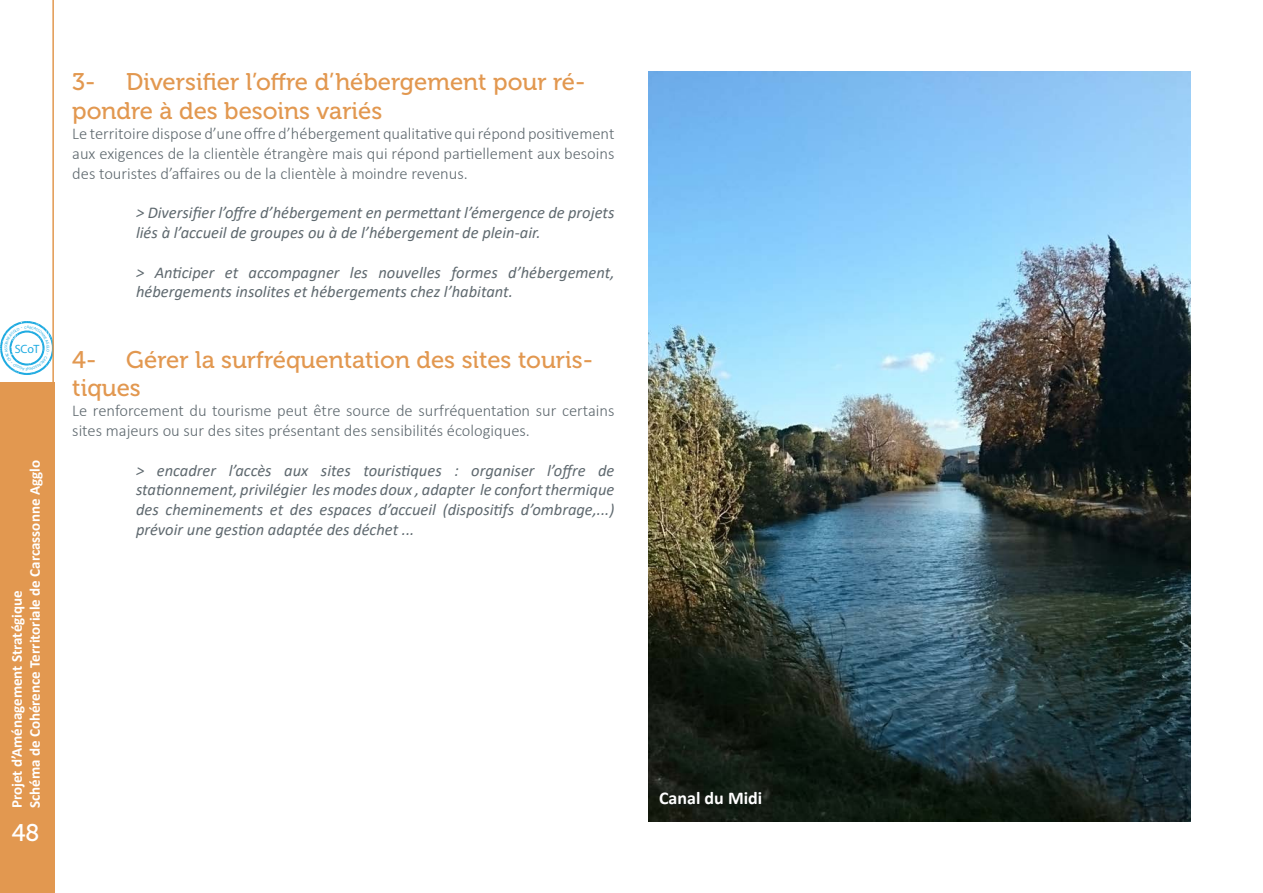
<style>
.page{position:relative;width:1263px;height:893px;background:#fff}
.page>*{position:absolute;margin:0;border:0;box-sizing:border-box;transform-origin:0 0}
.t1{font:24px/28.8px "Museo 500";color:#e29850}
.t2{font:24px "Museo 500";color:#fff}
.t3{font:700 18px "Calibri";color:#fff}
.Corps_principal{font:italic 16.5px/19.8px "Calibri";color:#5f696f}
.Corps_principal-2{font:300 16.5px/19.8px "Calibri";color:#5f696f;text-align:justify}
.t4{font:700 15px/18px "Calibri";color:#fff}
.t5{font:12px "Boston Traffic";color:#1fabe1}
</style>
<div class="page">
<div style="left:0;top:383px;width:54px;height:510px;background:#e29850"></div>
<hr style="left:52px;top:0;width:2px;height:893px;background:#e29850">
<img style="left:648px;top:71px;width:543px;height:751px">
<svg style="left:0;top:321px;width:54px;height:54px"></svg>
<p class="t5" style="left:15px;top:341px;width:26px">SCoT</p>
<p class="t4" style="left:8px;top:808px;width:350px;rotate:-90deg">Projet d’Aménagement Stratégique<br>Schéma de Cohérence Territoriale de Carcassonne Agglo</p>
<h1 class="t2" style="left:12px;top:819px;width:29px">48</h1>
<p class="t1" style="left:72px;top:68px;width:515px;text-indent:54px">Diversifier l’offre d’hébergement pour ré&shy;pondre à des besoins variés</p>
<p class="Corps_principal-2" style="left:72px;top:123px;width:544px">Le territoire dispose d’une offre d’hébergement qualitative qui répond positivement aux exigences de la clientèle étrangère mais qui répond partiellement aux besoins des touristes d’affaires ou de la clientèle à moindre revenus.</p>
<p class="Corps_principal" style="left:136px;top:202px;width:480px">&gt; Diversifier l’offre d’hébergement en permettant l’émergence de projets liés à l’accueil de groupes ou à de l’hébergement de plein-air.</p>
<p class="Corps_principal" style="left:136px;top:261px;width:480px">&gt; Anticiper et accompagner les nouvelles formes d’hébergement, hébergements insolites et hébergements chez l’habitant.</p>
<p class="t1" style="left:72px;top:68px;width:25px">3-</p>
<p class="t1" style="left:72px;top:345px;width:522px">4- Gérer la surfréquentation des sites touris&shy;tiques</p>
<p class="Corps_principal-2" style="left:72px;top:401px;width:544px">Le renforcement du tourisme peut être source de surfréquentation sur certains sites majeurs ou sur des sites présentant des sensibilités écologiques.</p>
<p class="Corps_principal" style="left:136px;top:459px;width:480px;text-align:justify">&gt; encadrer l’accès aux sites touristiques : organiser l’offre de stationnement, privilégier les modes doux , adapter le confort thermique des cheminements et des espaces d’accueil (dispositifs d’ombrage,...) prévoir une gestion adaptée des déchet ...</p>
<p class="t3" style="left:659px;top:786px;width:105px">Canal du Midi</p>
</div>
